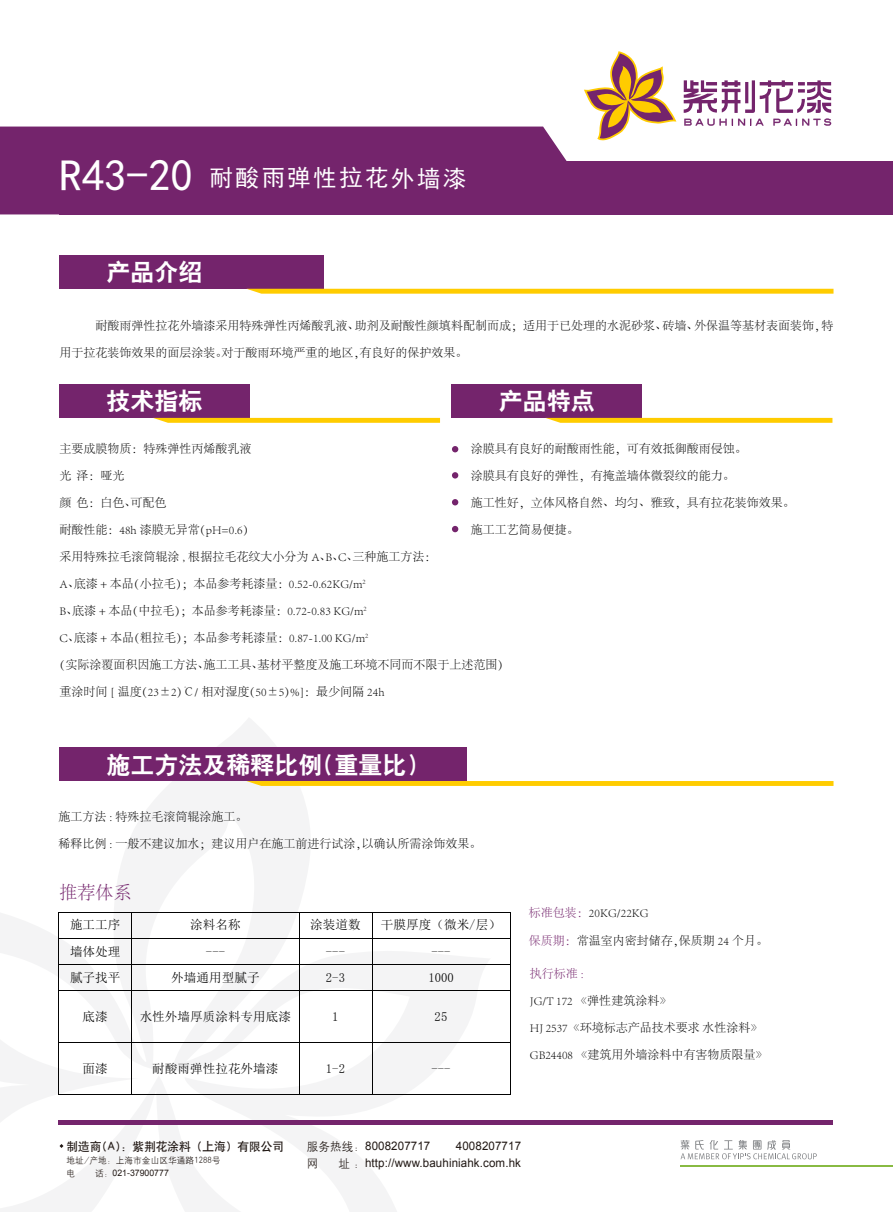
<style>
.page{position:relative;width:893px;height:1212px;background:#fff}
.page>*{position:absolute;margin:0;border:0;box-sizing:border-box;transform-origin:0 0}
.t1{font:24px "H Yb 2 gj";color:#fff}
.t2{font:23.55px "Sim Hei";letter-spacing:.1em;color:#fff}
.t3{font:300 18px "Adobe Song Std";color:#74246c}
.t4{font:12.6px/26.1px "Sim Sun";color:#030303}
.t5{font:300 12px "Adobe Song Std";color:#030303}
.t6{font:12px "H Yb 1 gj";color:#211814}
.t7{font:300 12px "Adobe Song Std";color:#74246c}
.t8{font:11.85px "Arial";letter-spacing:.01em;color:#211814}
.t9{font:11.85px "H Yg 2 gj";color:#211814}
.t10{font:9px/13.4px "H Yg 2 gj";color:#211814}
.t11{font:9px "Arial";color:#211814}
.s1{font-size:44.4px}
.s2{color:#74246c}
.s3{font-family:"H Yg 2 gj"}
</style>
<div class="page">
<svg style="left:0;top:718px;width:491px;height:494px"></svg>
<div style="left:452px;top:384px;width:190px;height:34px;background:#74246c"></div>
<svg style="left:546px;top:418px;width:286px;height:5px"></svg>
<div style="left:60px;top:384px;width:190px;height:34px;background:#74246c"></div>
<svg style="left:153px;top:418px;width:287px;height:5px"></svg>
<div style="left:60px;top:255px;width:264px;height:34px;background:#74246c"></div>
<svg style="left:247px;top:289px;width:586px;height:5px;background:#ffcf13"></svg>
<div style="left:60px;top:748px;width:407px;height:33px;background:#74246c"></div>
<svg style="left:246px;top:781px;width:587px;height:5px;background:#fecd07"></svg>
<svg style="left:452px;top:446px;width:6px;height:6px"></svg>
<svg style="left:452px;top:499px;width:6px;height:6px"></svg>
<svg style="left:452px;top:526px;width:6px;height:6px"></svg>
<svg style="left:452px;top:472px;width:6px;height:6px"></svg>
<hr style="left:58px;top:1120px;width:774px;height:4px;background:#74246c">
<svg style="left:681px;top:1140px;width:136px;height:19px"></svg>
<hr style="left:680px;top:1166px;width:213px;height:1px;background:#88ba42">
<svg style="left:60px;top:1144px;width:3px;height:4px"></svg>
<div style="left:58px;top:161px;width:835px;height:53px;background:#74246c"></div>
<svg style="left:0;top:127px;width:603px;height:87px"></svg>
<svg style="left:584px;top:51px;width:92px;height:89px"></svg>
<svg style="left:684px;top:80px;width:147px;height:46px"></svg>
<hr style="left:59px;top:912px;width:72px;height:1px;background:#030303">
<hr style="left:132px;top:912px;width:167px;height:1px;background:#030303">
<hr style="left:299px;top:912px;width:73px;height:1px;background:#030303">
<hr style="left:373px;top:912px;width:137px;height:1px;background:#030303">
<hr style="left:59px;top:938px;width:72px;height:1px;background:#030303">
<hr style="left:132px;top:938px;width:167px;height:1px;background:#030303">
<hr style="left:299px;top:938px;width:73px;height:1px;background:#030303">
<hr style="left:373px;top:938px;width:137px;height:1px;background:#030303">
<hr style="left:59px;top:964px;width:72px;height:1px;background:#030303">
<hr style="left:132px;top:964px;width:167px;height:1px;background:#030303">
<hr style="left:299px;top:964px;width:73px;height:1px;background:#030303">
<hr style="left:373px;top:964px;width:137px;height:1px;background:#030303">
<svg style="left:58px;top:912px;width:1px;height:79px"></svg>
<hr style="left:59px;top:990px;width:72px;height:1px;background:#030303">
<svg style="left:131px;top:912px;width:1px;height:79px"></svg>
<hr style="left:132px;top:990px;width:167px;height:1px;background:#030303">
<svg style="left:299px;top:913px;width:1px;height:77px"></svg>
<hr style="left:299px;top:990px;width:73px;height:1px;background:#030303">
<svg style="left:372px;top:912px;width:1px;height:79px"></svg>
<hr style="left:373px;top:990px;width:137px;height:1px;background:#030303">
<svg style="left:510px;top:912px;width:1px;height:79px"></svg>
<hr style="left:58px;top:991px;width:1px;height:51px;background:#030303">
<hr style="left:131px;top:991px;width:1px;height:51px;background:#030303">
<hr style="left:299px;top:991px;width:1px;height:51px;background:#030303">
<hr style="left:372px;top:991px;width:1px;height:51px;background:#030303">
<hr style="left:510px;top:991px;width:1px;height:51px;background:#030303">
<hr style="left:59px;top:1042px;width:72px;height:1px;background:#030303">
<hr style="left:132px;top:1042px;width:167px;height:1px;background:#030303">
<hr style="left:299px;top:1042px;width:73px;height:1px;background:#030303">
<hr style="left:373px;top:1042px;width:137px;height:1px;background:#030303">
<hr style="left:58px;top:1043px;width:1px;height:51px;background:#030303">
<hr style="left:59px;top:1094px;width:72px;height:1px;background:#030303">
<hr style="left:131px;top:1043px;width:1px;height:51px;background:#030303">
<hr style="left:132px;top:1094px;width:167px;height:1px;background:#030303">
<hr style="left:299px;top:1043px;width:1px;height:51px;background:#030303">
<hr style="left:299px;top:1094px;width:73px;height:1px;background:#030303">
<hr style="left:372px;top:1043px;width:1px;height:51px;background:#030303">
<hr style="left:373px;top:1094px;width:137px;height:1px;background:#030303">
<hr style="left:510px;top:1043px;width:1px;height:51px;background:#030303">
<h2 class="t2" style="left:60px;top:166px;width:408px"><span class="s1">R43-20</span> 耐酸雨弹性拉花外墙漆</h2>
<h1 class="t1" style="left:107px;top:260px;width:98px">产品介绍</h1>
<p class="t5" style="left:95px;top:319px;width:739px">耐酸雨弹性拉花外墙漆采用特殊弹性丙烯酸乳液、助剂及耐酸性颜填料配制而成；适用于已处理的水泥砂浆、砖墙、外保温等基材表面装饰，特</p>
<p class="t5" style="left:59px;top:346px;width:410px">用于拉花装饰效果的面层涂装。对于酸雨环境严重的地区，有良好的保护效果。</p>
<h1 class="t1" style="left:107px;top:389px;width:97px">技术指标</h1>
<h1 class="t1" style="left:499px;top:389px;width:97px">产品特点</h1>
<p class="t5" style="left:59px;top:442px;width:194px">主要成膜物质：特殊弹性丙烯酸乳液</p>
<p class="t5" style="left:59px;top:469px;width:66px">光 泽：哑光</p>
<p class="t5" style="left:59px;top:496px;width:108px">颜 色：白色、可配色</p>
<p class="t5" style="left:59px;top:523px;width:197px">耐酸性能：48h 漆膜无异常（pH=0.6）</p>
<p class="t5" style="left:59px;top:550px;width:379px">采用特殊拉毛滚筒辊涂 , 根据拉毛花纹大小分为 A、B、C、三种施工方法：</p>
<p class="t5" style="left:59px;top:577px;width:308px">A、底漆 + 本品（小拉毛）； 本品参考耗漆量： 0.52-0.62KG/m<sup>2</sup></p>
<p class="t5" style="left:59px;top:604px;width:309px">B、底漆 + 本品（中拉毛）； 本品参考耗漆量： 0.72-0.83 KG/m<sup>2</sup></p>
<p class="t5" style="left:59px;top:631px;width:310px">C、底漆 + 本品（粗拉毛）； 本品参考耗漆量： 0.87-1.00 KG/m<sup>2</sup></p>
<p class="t5" style="left:53px;top:658px;width:458px">（实际涂覆面积因施工方法、施工工具、基材平整度及施工环境不同而不限于上述范围）</p>
<p class="t5" style="left:59px;top:685px;width:327px">重涂时间 [ 温度（23±2）℃/ 相对湿度（50±5）%]：最少间隔 24h</p>
<p class="t5" style="left:471px;top:442px;width:277px">涂膜具有良好的耐酸雨性能，可有效抵御酸雨侵蚀。</p>
<p class="t5" style="left:471px;top:469px;width:265px">涂膜具有良好的弹性，有掩盖墙体微裂纹的能力。</p>
<p class="t5" style="left:471px;top:496px;width:325px">施工性好，立体风格自然、均匀、雅致，具有拉花装饰效果。</p>
<p class="t5" style="left:471px;top:523px;width:109px">施工工艺简易便捷。</p>
<h1 class="t1" style="left:107px;top:752px;width:326px">施工方法及稀释比例（重量比）</h1>
<p class="t5" style="left:58px;top:810px;width:190px">施工方法 : 特殊拉毛滚筒辊涂施工。</p>
<p class="t5" style="left:58px;top:837px;width:424px">稀释比例 : 一般不建议加水；建议用户在施工前进行试涂，以确认所需涂饰效果。</p>
<h3 class="t3" style="left:59px;top:882px;width:73px">推荐体系</h3>
<p class="t4" style="left:70px;top:912px;width:52px">施工工序</p>
<p class="t4" style="left:190px;top:912px;width:52px">涂料名称</p>
<p class="t4" style="left:310px;top:912px;width:52px">涂装道数</p>
<p class="t4" style="left:381px;top:912px;width:121px">干膜厚度（微米/层）</p>
<p class="t4" style="left:70px;top:938px;width:52px">墙体处理腻子找平</p>
<p class="t4" style="left:171px;top:964px;width:90px">外墙通用型腻子</p>
<p class="t4" style="left:326px;top:964px;width:21px">2-3</p>
<p class="t4" style="left:428px;top:964px;width:27px">1000</p>
<p class="t4" style="left:83px;top:1003px;width:27px">底漆</p>
<p class="t4" style="left:140px;top:1003px;width:153px">水性外墙厚质涂料专用底漆</p>
<p class="t4" style="left:332px;top:1003px;width:8px">1</p>
<p class="t4" style="left:435px;top:1003px;width:14px">25</p>
<p class="t4" style="left:83px;top:1055px;width:27px">面漆</p>
<p class="t4" style="left:152px;top:1055px;width:128px">耐酸雨弹性拉花外墙漆</p>
<p class="t4" style="left:326px;top:1055px;width:21px">1-2</p>
<p class="t4" style="left:431px;top:1055px;width:21px">---</p>
<p class="t5" style="left:529px;top:906px;width:121px"><span class="s2">标准包装：</span>20KG/22KG</p>
<p class="t5" style="left:529px;top:934px;width:241px"><span class="s2">保质期：</span>常温室内密封储存，保质期 24 个月。</p>
<p class="t7" style="left:530px;top:967px;width:55px">执行标准 :</p>
<p class="t5" style="left:530px;top:994px;width:143px">JG/T 172 《弹性建筑涂料》</p>
<p class="t5" style="left:530px;top:1021px;width:234px">HJ 2537《环境标志产品技术要求 水性涂料》</p>
<p class="t5" style="left:530px;top:1048px;width:239px">GB24408 《建筑用外墙涂料中有害物质限量》</p>
<p class="t6" style="left:67px;top:1140px;width:219px">制造商(A)：紫荆花涂料（上海）有限公司</p>
<p class="t10" style="left:67px;top:1153px;width:156px">地址/产地：上海市金山区华通路1288号电</p>
<p class="t11" style="left:95px;top:1167px;width:75px"><span class="s3">话：</span>021-37900777</p>
<p class="t8" style="left:307px;top:1138px;width:125px"><span class="s3">服务热线：</span>8008207717</p>
<p class="t8" style="left:456px;top:1138px;width:67px">4008207717</p>
<p class="t9" style="left:307px;top:1157px;width:13px">网</p>
<p class="t8" style="left:338px;top:1155px;width:184px"><span class="s3">址：</span>http://www.bauhiniahk.com.hk</p>
</div>
